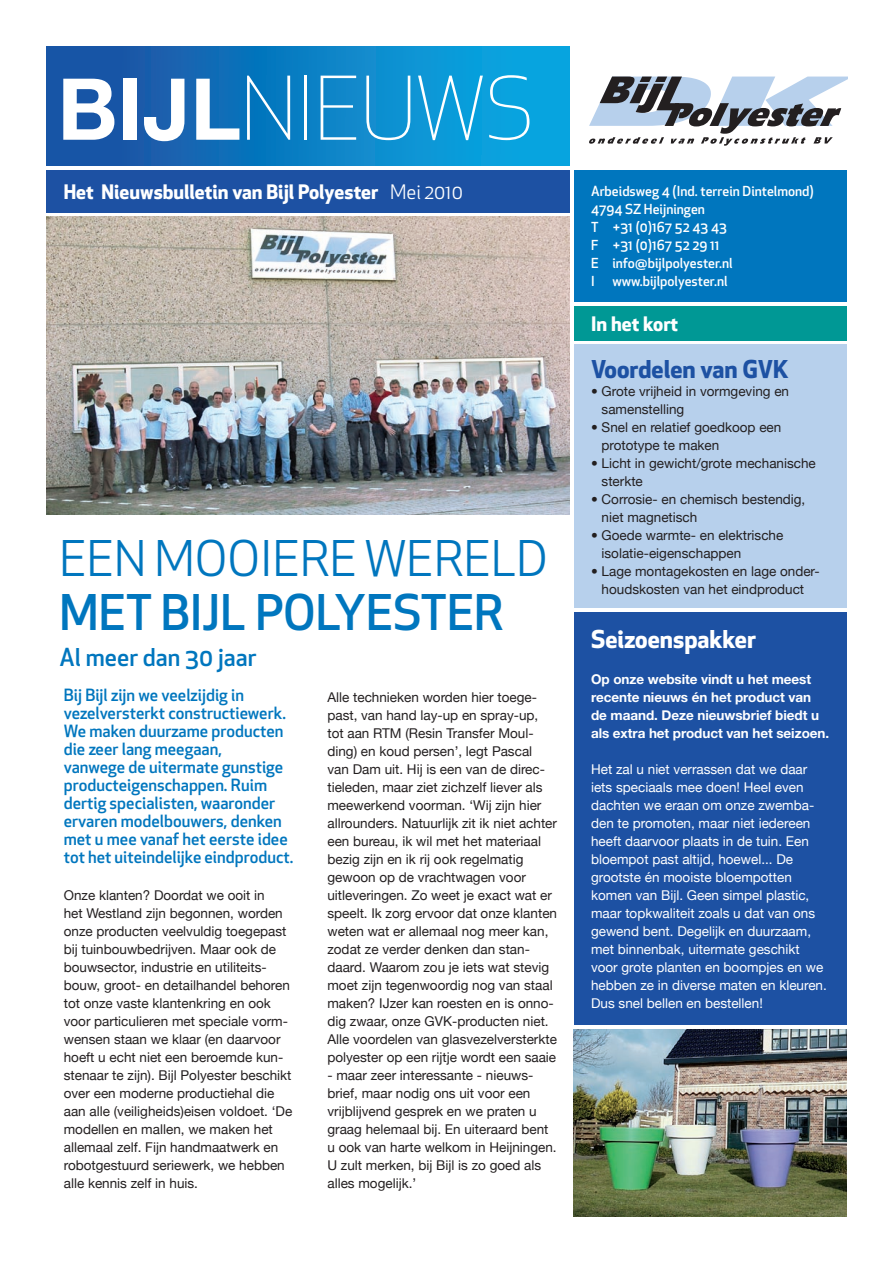
<style>
.page{position:relative;width:893px;height:1263px;background:#fff}
.page>*{position:absolute;margin:0;border:0;box-sizing:border-box;transform-origin:0 0}
.t1{font:300 85.5px "Apex New";color:#fff}
.t2{font:48px "Apex New";color:#0076be}
.t3{font:500 48px "Apex New";color:#0076be}
.t4{font:500 24px "Apex New";color:#0076be}
.t5{font:700 24px "Apex New";color:#1d51a3}
.t6{font:700 24px "Apex New";color:#fff}
.t7{font:700 19.5px "Apex New";color:#fff}
.t8{font:500 16.5px/18px "Apex New";color:#0076be}
.t9{font:13.5px/18px "Helvetica Neue";color:#231f20}
.t10{font:13.5px/18px "Helvetica Neue";color:#fff}
.t11{font:500 13.5px/18px "Apex New";color:#fff}
.t12{font:700 13.5px/18px "Helvetica Neue";letter-spacing:-.005em;color:#fff}
.s1{font-family:"Helvetica Neue";font-weight:700}
.s2{font-weight:400}
</style>
<div class="page">
<div style="left:574px;top:612px;width:272px;height:413px;background:#1d51a3"></div>
<div style="left:574px;top:344px;width:272px;height:264px;background:#b7d0ec"></div>
<div style="left:574px;top:306px;width:272px;height:34px;background:#009895"></div>
<svg style="left:589px;top:77px;width:259px;height:69px"></svg>
<div style="left:574px;top:170px;width:272px;height:132px;background:#0076be"></div>
<svg style="left:47px;top:47px;width:523px;height:119px;background:#0e7dc3"></svg>
<div style="left:47px;top:170px;width:523px;height:43px;background:#1d51a3"></div>
<img style="left:573px;top:1029px;width:273px;height:187px">
<img style="left:47px;top:217px;width:523px;height:297px">
<h1 class="t1" style="left:57px;top:56px;width:478px"><span class="s1">BIJL</span>NIEUWS</h1>
<h3 class="t7" style="left:64px;top:177px;width:401px">Het Nieuwsbulletin van Bijl Polyester <span class="s2">Mei 2010</span></h3>
<h2 class="t2" style="left:60px;top:528px;width:490px">EEN MOOIERE WERELD</h2>
<h2 class="t3" style="left:60px;top:580px;width:446px">MET BIJL POLYESTER</h2>
<h3 class="t4" style="left:60px;top:641px;width:199px">Al meer dan 30 jaar</h3>
<p class="t8" style="left:64px;top:686px;width:231px">Bij Bijl zijn we veelzijdig in vezelversterkt constructiewerk.<br>We maken duurzame producten die zeer lang meegaan,<br>vanwege de uitermate gunstige producteigenschappen. Ruim dertig specialisten, waaronder ervaren modelbouwers, denken met u mee vanaf het eerste idee tot het uiteindelijke eindproduct.</p>
<p class="t9" style="left:64px;top:886px;width:230px">Onze klanten? Doordat we ooit in<br>het Westland zijn begonnen, worden onze producten veelvuldig toegepast bij tuinbouwbedrijven. Maar ook de bouwsector, industrie en utiliteits&shy;bouw, groot- en detailhandel behoren tot onze vaste klantenkring en ook voor particulieren met speciale vorm&shy;wensen staan we klaar (en daarvoor hoeft u echt niet een beroemde kun&shy;stenaar te zijn). Bijl Polyester beschikt over een moderne productiehal die aan alle (veiligheids)eisen voldoet. ‘De modellen en mallen, we maken het allemaal zelf. Fijn handmaatwerk en robotgestuurd seriewerk, we hebben alle kennis zelf in huis.</p>
<p class="t9" style="left:327px;top:688px;width:231px">Alle technieken worden hier toege&shy;past, van hand lay-up en spray-up, tot aan RTM (Resin Transfer Moul&shy;ding) en koud persen’, legt Pascal van Dam uit. Hij is een van de direc&shy;tieleden, maar ziet zichzelf liever als meewerkend voorman. ‘Wij zijn hier allrounders. Natuurlijk zit ik niet achter een bureau, ik wil met het materiaal bezig zijn en ik rij ook regelmatig gewoon op de vrachtwagen voor uitleveringen. Zo weet je exact wat er speelt. Ik zorg ervoor dat onze klanten weten wat er allemaal nog meer kan, zodat ze verder denken dan stan&shy;daard. Waarom zou je iets wat stevig moet zijn tegenwoordig nog van staal maken? IJzer kan roesten en is onno&shy;dig zwaar, onze GVK-producten niet.<br>Alle voordelen van glasvezelversterkte polyester op een rijtje wordt een saaie</p>
<p class="t9" style="left:327px;top:1066px;width:231px">- maar zeer interessante - nieuws&shy;brief, maar nodig ons uit voor een vrijblijvend gesprek en we praten u graag helemaal bij. En uiteraard bent u ook van harte welkom in Heijningen.<br>U zult merken, bij Bijl is zo goed als alles mogelijk.’</p>
<p class="t11" style="left:591px;top:182px;width:224px">Arbeidsweg 4 (Ind. terrein Dintelmond)<br>4794 SZ Heijningen<br>T +31 (0)167 52 43 43<br>F +31 (0)167 52 29 11<br>E info@bijlpolyester.nl<br>I</p>
<p class="t11" style="left:612px;top:272px;width:117px">www.bijlpolyester.nl</p>
<h3 class="t7" style="left:591px;top:309px;width:89px">In het kort</h3>
<h3 class="t5" style="left:591px;top:352px;width:199px">Voordelen van GVK</h3>
<p class="t9" style="left:602px;top:382px;width:189px;text-indent:-11px">• Grote vrijheid in vormgeving en samenstelling</p>
<p class="t9" style="left:602px;top:418px;width:181px;text-indent:-11px">• Snel en relatief goedkoop een prototype te maken</p>
<p class="t9" style="left:602px;top:454px;width:216px;text-indent:-11px">• Licht in gewicht/grote mechanische sterkte</p>
<p class="t9" style="left:602px;top:490px;width:205px;text-indent:-11px">• Corrosie- en chemisch bestendig, niet magnetisch</p>
<p class="t9" style="left:602px;top:526px;width:183px;text-indent:-11px">• Goede warmte- en elektrische isolatie-eigenschappen</p>
<p class="t9" style="left:591px;top:562px;width:230px;text-align:center">• Lage montagekosten en lage onder&shy;houdskosten van het eindproduct</p>
<h3 class="t6" style="left:591px;top:622px;width:166px">Seizoenspakker</h3>
<p class="t12" style="left:591px;top:670px;width:240px">Op onze website vindt u het meest recente nieuws én het product van de maand. Deze nieuwsbrief biedt u als extra het product van het seizoen.</p>
<p class="t10" style="left:591px;top:760px;width:237px">Het zal u niet verrassen dat we daar iets speciaals mee doen! Heel even dachten we eraan om onze zwemba&shy;den te promoten, maar niet iedereen heeft daarvoor plaats in de tuin. Een bloempot past altijd, hoewel... De grootste én mooiste bloempotten komen van Bijl. Geen simpel plastic, maar topkwaliteit zoals u dat van ons gewend bent. Degelijk en duurzaam, met binnenbak, uitermate geschikt voor grote planten en boompjes en we hebben ze in diverse maten en kleuren.<br>Dus snel bellen en bestellen!</p>
</div>
